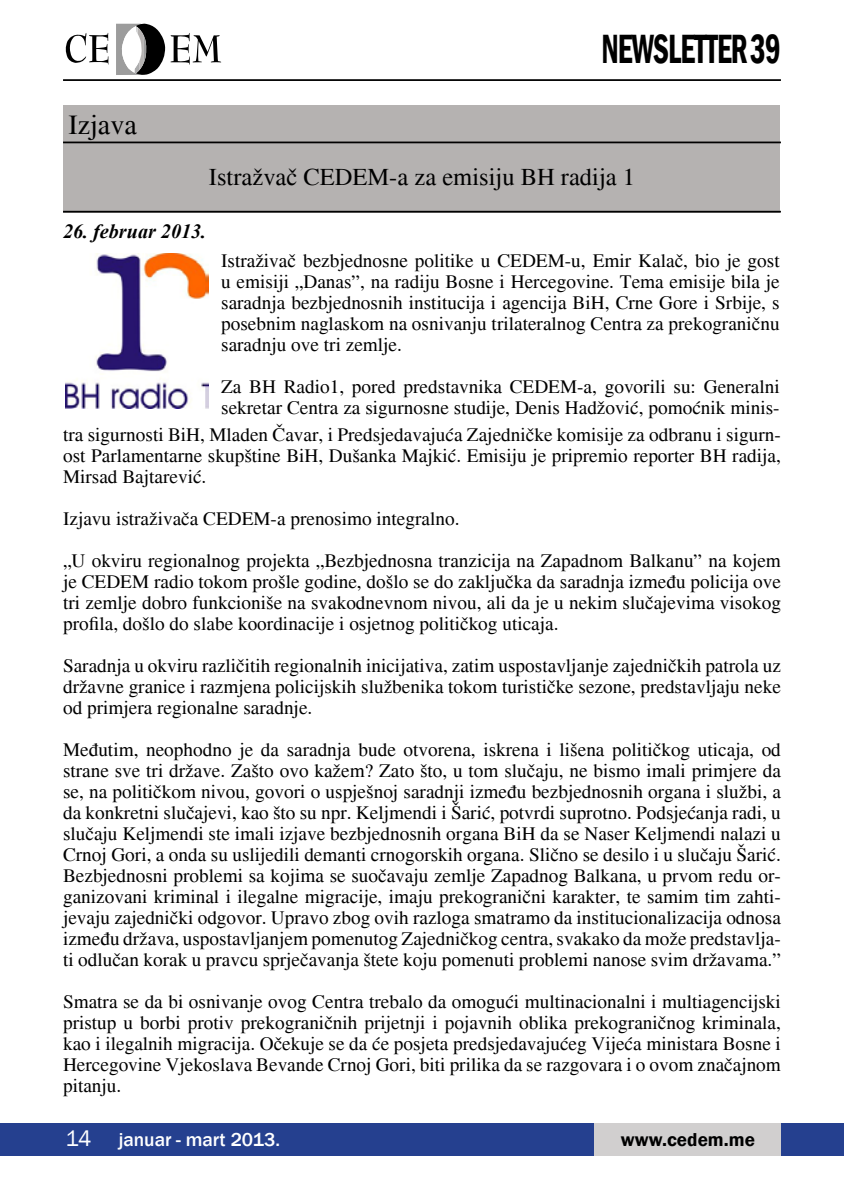
<style>
.page{position:relative;width:844px;height:1191px;background:#fff}
.page>*{position:absolute;margin:0;border:0;box-sizing:border-box;transform-origin:0 0}
.t1{font:600 condensed 42px "Franklin Gothic";letter-spacing:-.025em;color:#000;scale:.74 1}
.t2{font:28px "Times";color:#000}
.t3{font:24.5px "Times";color:#000}
.t4{font:italic 700 20.12px "Times New Roman";color:#000}
.t5{font:19.25px/21px "Times";color:#000;text-align:justify}
.t6{font:500 19.25px "Franklin Gothic";color:#fff}
.t7{font:600 19.25px "Franklin Gothic";color:#000}
.s1{font-weight:400;font-size:22.75px}
</style>
<div class="page">
<hr style="left:63px;top:79px;width:717px;height:2px;background:#000">
<svg style="left:65px;top:33px;width:43px;height:31px"></svg>
<svg style="left:116px;top:24px;width:105px;height:51px"></svg>
<div style="left:0;top:1123px;width:843px;height:32px;background:#25408f"></div>
<div style="left:594px;top:1123px;width:186px;height:32px;background:#d1cfcf"></div>
<hr style="left:843px;top:1123px;width:1px;height:32px;background:#25408f">
<div style="left:64px;top:105px;width:715px;height:108px;background:#b5b2b1"></div>
<hr style="left:63px;top:142px;width:717px;height:1px;background:#000">
<hr style="left:63px;top:211px;width:717px;height:1px;background:#000">
<img style="left:66px;top:254px;width:142px;height:154px">
<h2 class="t2" style="left:68px;top:109px;width:70px">Izjava</h2>
<h1 class="t1" style="left:601px;top:21px;width:244px">NEWSLETTER 39</h1>
<p class="t3" style="left:209px;top:163px;width:427px">Istražvač CEDEM-a za emisiju BH radija 1</p>
<p class="t4" style="left:63px;top:220px;width:145px">26. februar 2013.</p>
<p class="t5" style="left:221px;top:250px;width:560px">Istraživač bezbjednosne politike u CEDEM-u, Emir Kalač, bio je gost u emisiji „Danas”, na radiju Bosne i Hercegovine. Tema emisije bila je saradnja bezbjednosnih institucija i agencija BiH, Crne Gore i Srbije, s posebnim naglaskom na osnivanju trilateralnog Centra za prekograničnu saradnju ove tri zemlje.</p>
<p class="t5" style="left:221px;top:376px;width:560px">Za BH Radio1, pored predstavnika CEDEM-a, govorili su: Generalni sekretar Centra za sigurnosne studije, Denis Hadžović, pomoćnik minis-</p>
<p class="t5" style="left:63px;top:424px;width:719px">tra sigurnosti BiH, Mladen Čavar, i Predsjedavajuća Zajedničke komisije za odbranu i sigurn&shy;ost Parlamentarne skupštine BiH, Dušanka Majkić. Emisiju je pripremio reporter BH radija, Mirsad Bajtarević.</p>
<p class="t5" style="left:63px;top:497px;width:719px;line-height:42px">Izjavu istraživača CEDEM-a prenosimo integralno.<br>„U okviru regionalnog projekta „Bezbjednosna tranzicija na Zapadnom Balkanu” na kojem</p>
<p class="t5" style="left:63px;top:571px;width:719px">je CEDEM radio tokom prošle godine, došlo se do zaključka da saradnja između policija ove tri zemlje dobro funkcioniše na svakodnevnom nivou, ali da je u nekim slučajevima visokog profila, došlo do slabe koordinacije i osjetnog političkog uticaja.</p>
<p class="t5" style="left:63px;top:655px;width:719px">Saradnja u okviru različitih regionalnih inicijativa, zatim uspostavljanje zajedničkih patrola uz državne granice i razmjena policijskih službenika tokom turističke sezone, predstavljaju neke od primjera regionalne saradnje.</p>
<p class="t5" style="left:63px;top:739px;width:719px">Međutim, neophodno je da saradnja bude otvorena, iskrena i lišena političkog uticaja, od strane sve tri države. Zašto ovo kažem? Zato što, u tom slučaju, ne bismo imali primjere da se, na političkom nivou, govori o uspješnoj saradnji između bezbjednosnih organa i službi, a da konkretni slučajevi, kao što su npr. Keljmendi i Šarić, potvrdi suprotno. Podsjećanja radi, u slučaju Keljmendi ste imali izjave bezbjednosnih organa BiH da se Naser Keljmendi nalazi u Crnoj Gori, a onda su uslijedili demanti crnogorskih organa. Slično se desilo i u slučaju Šarić.<br>Bezbjednosni problemi sa kojima se suočavaju zemlje Zapadnog Balkana, u prvom redu or&shy;ganizovani kriminal i ilegalne migracije, imaju prekogranični karakter, te samim tim zahti&shy;jevaju zajednički odgovor. Upravo zbog ovih razloga smatramo da institucionalizacija odnosa između država, uspostavljanjem pomenutog Zajedničkog centra, svakako da može predstavlja&shy;ti odlučan korak u pravcu sprječavanja štete koju pomenuti problemi nanose svim državama.”</p>
<p class="t5" style="left:63px;top:991px;width:719px">Smatra se da bi osnivanje ovog Centra trebalo da omogući multinacionalni i multiagencijski pristup u borbi protiv prekograničnih prijetnji i pojavnih oblika prekograničnog kriminala, kao i ilegalnih migracija. Očekuje se da će posjeta predsjedavajućeg Vijeća ministara Bosne i Hercegovine Vjekoslava Bevande Crnoj Gori, biti prilika da se razgovara i o ovom značajnom pitanju.</p>
<p class="t6" style="left:66px;top:1127px;width:216px"><span class="s1">14</span> januar - mart 2013.</p>
<p class="t7" style="left:620px;top:1127px;width:135px">www.cedem.me</p>
</div>
